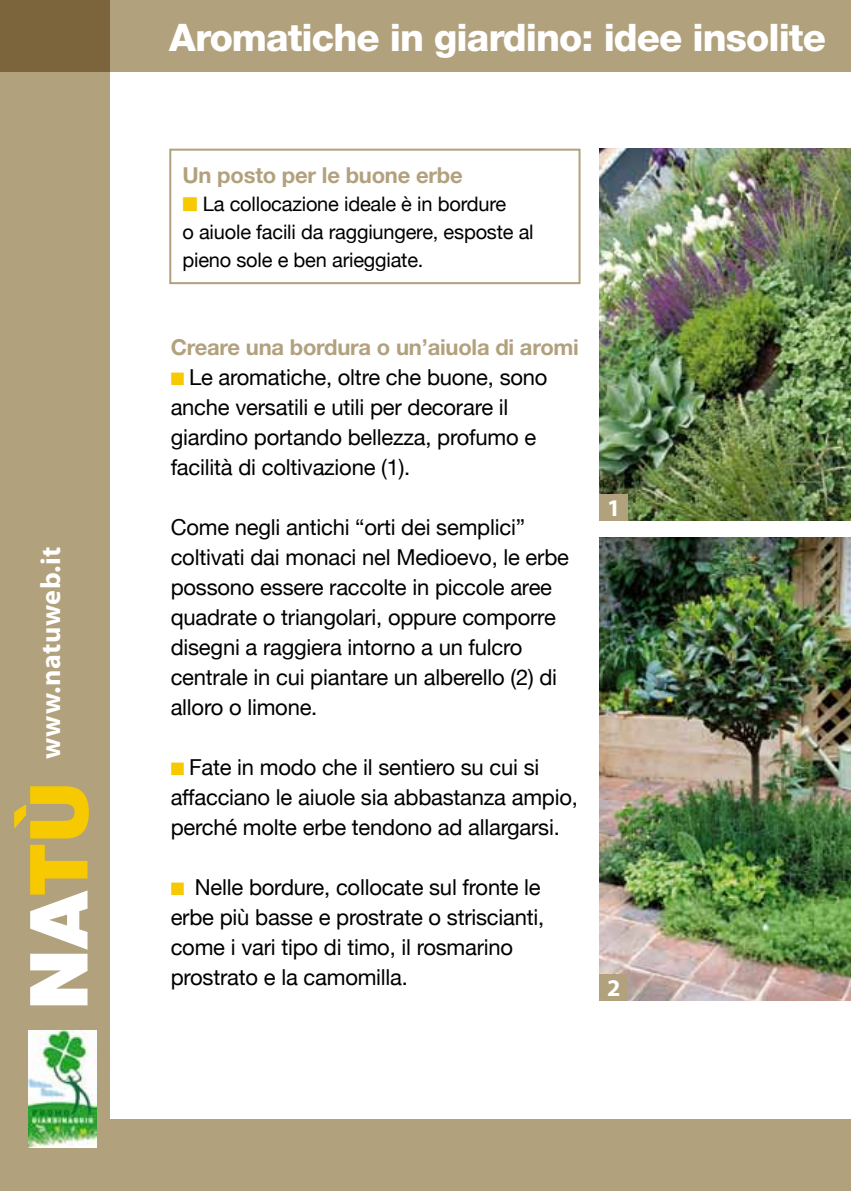
<style>
.page{position:relative;width:851px;height:1191px;background:#fff}
.page>*{position:absolute;margin:0;border:0;box-sizing:border-box;transform-origin:0 0}
.t1{font:800 38px "Helvetica Neue";letter-spacing:-.025em;color:#fff}
.t2{font:800 38px "Helvetica Neue";letter-spacing:.01em;color:#fff}
.t3{font:700 28px "Myriad Pro";letter-spacing:.02em;color:#fff}
.t4{font:700 24px "Myriad Pro";color:#fff}
.t5{font:22px/30px "Helvetica Neue";letter-spacing:-.01em;color:#000}
.t6{font:700 22px "Helvetica Neue LT Std";letter-spacing:-.01em;color:#b2a17d}
.t7{font:20px/28px "Helvetica Neue";letter-spacing:-.01em;color:#000}
.s1{color:#f6c900}
</style>
<div class="page">
<div style="left:0;top:1119px;width:850px;height:72px;background:#b2a17d"></div>
<img style="left:599px;top:148px;width:251px;height:372px">
<img style="left:599px;top:537px;width:251px;height:463px">
<div style="left:599px;top:494px;width:29px;height:26px;background:#b2a17d"></div>
<div style="left:599px;top:974px;width:29px;height:26px;background:#b2a17d"></div>
<div style="left:169px;top:149px;width:411px;height:135px;border:2px solid #b2a17d"></div>
<div style="left:0;top:0;width:110px;height:1191px;background:#b2a17d"></div>
<svg style="left:14px;top:786px;width:75px;height:219px"></svg>
<img style="left:28px;top:1030px;width:69px;height:117px">
<div style="left:0;top:0;width:850px;height:72px;background:#b2a17d"></div>
<p class="t3" style="left:32px;top:759px;width:214px;rotate:-90deg">www.natuweb.it</p>
<h1 class="t1" style="left:169px;top:15px;width:658px">Aromatiche in giardino: idee insolite</h1>
<h1 class="t2" style="left:174px;top:24px;width:540px">La moltiplicazione per talea</h1>
<p class="t6" style="left:182px;top:161px;width:282px">Un posto per le buone erbe</p>
<p class="t7" style="left:182px;top:189px;width:353px"><span class="s1">■</span> La collocazione ideale è in bordure<br>o aiuole facili da raggiungere, esposte al pieno sole e ben arieggiate.</p>
<p class="t6" style="left:171px;top:333px;width:409px">Creare una bordura o un’aiuola di aromi</p>
<p class="t5" style="left:171px;top:362px;width:378px"><span class="s1">■</span> Le aromatiche, oltre che buone, sono anche versatili e utili per decorare il giardino portando bellezza, profumo e facilità di coltivazione (1).</p>
<p class="t5" style="left:171px;top:512px;width:400px">Come negli antichi “orti dei semplici” coltivati dai monaci nel Medioevo, le erbe possono essere raccolte in piccole aree quadrate o triangolari, oppure comporre disegni a raggiera intorno a un fulcro centrale in cui piantare un alberello (2) di alloro o limone.</p>
<p class="t5" style="left:171px;top:752px;width:408px"><span class="s1">■</span> Fate in modo che il sentiero su cui si affacciano le aiuole sia abbastanza ampio, perché molte erbe tendono ad allargarsi.</p>
<p class="t5" style="left:171px;top:872px;width:375px"><span class="s1">■</span> Nelle bordure, collocate sul fronte le erbe più basse e prostrate o striscianti, come i vari tipo di timo, il rosmarino prostrato e la camomilla.</p>
<p class="t4" style="left:607px;top:492px;width:15px">1</p>
<p class="t4" style="left:607px;top:972px;width:15px">2</p>
</div>
